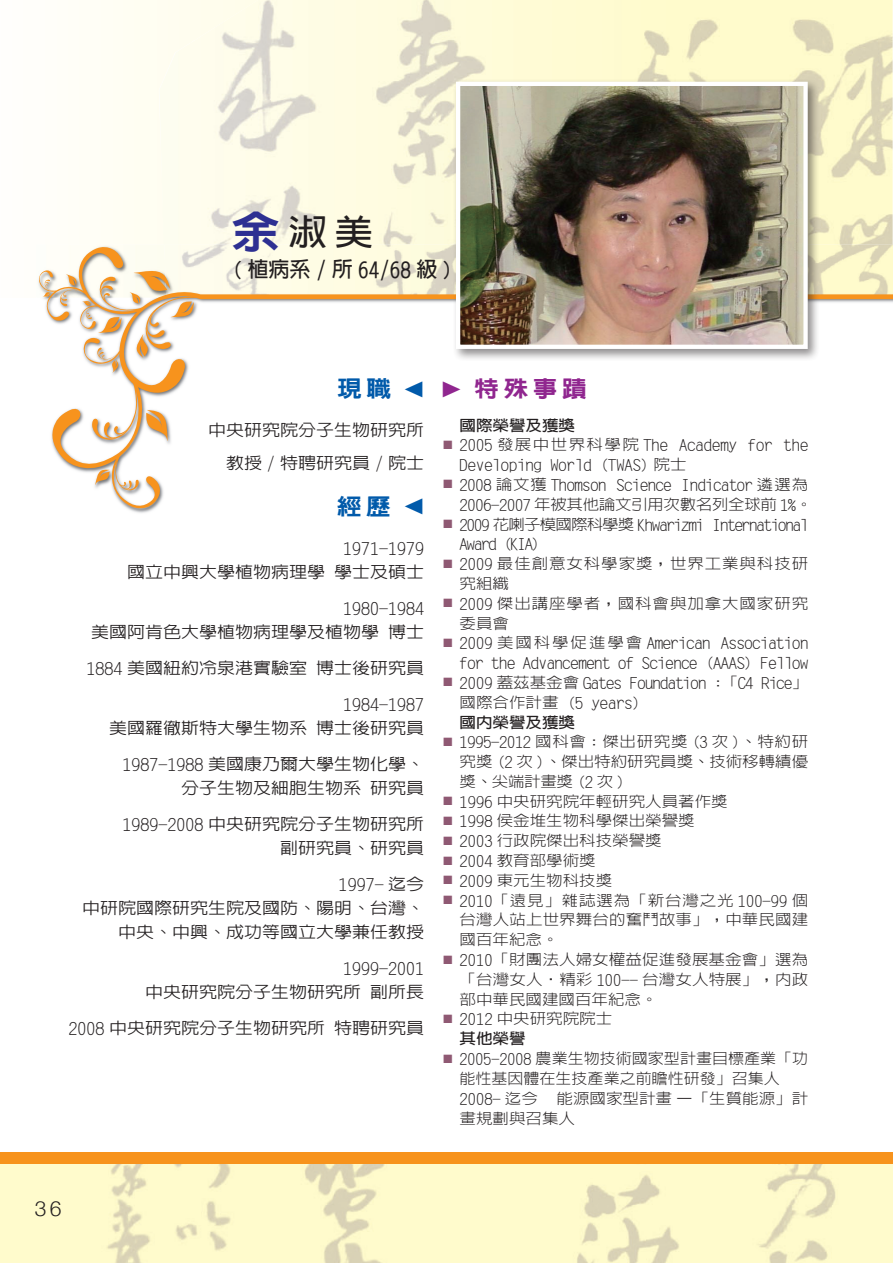
<style>
.page{position:relative;width:893px;height:1263px;background:#fff}
.page>*{position:absolute;margin:0;border:0;box-sizing:border-box;transform-origin:0 0}
.t1{font:700 35.25px "Lin Gothic";color:#231f20;scale:1.1 1}
.t2{font:800 22.5px "Lin Gothic";letter-spacing:.18em;color:#90268f;scale:1.1 1}
.t3{font:800 22.5px "Lin Gothic";color:#015aaa;scale:1.1 1}
.t4{font:700 21.15px "Lin Gothic";color:#231f20}
.t5{font:300 21px "Helvetica Neue";color:#231f20}
.t6{font:700 18px/39.6px "Arial";color:#8f5973}
.t7{font:500 16.2px/24px "Lin Gothic";color:#231f20;text-align:right;scale:1.11 1}
.t8{font:300 14.85px/19.8px "Lin Gothic";letter-spacing:-.02em;color:#231f20;scale:1.11 1}
.t9{font:300 14.85px/19.8px "Lin Gothic";color:#231f20;scale:1.11 1}
.t10{font:300 14.85px/19.8px "Lin Gothic";color:#231f20;scale:1.08 1}
.t11{font:700 14.85px "Lin Gothic";color:#231f20;scale:1.11 1}
.s1{font-weight:800;font-size:43.95px;color:#2e3092}
.s2{color:#015aaa}
.s3{font-family:"Arial";font-weight:400;color:#015aaa}
.s4{font-family:"Arial";font-weight:400}
</style>
<div class="page">
<div style="left:0;top:1159px;width:893px;height:104px;background:#fffbcc"></div>
<img style="left:159px;top:0;width:734px;height:245px">
<img style="left:107px;top:1164px;width:729px;height:99px">
<div style="left:0;top:1153px;width:893px;height:11px;background:#f7931d"></div>
<svg style="left:37px;top:246px;width:856px;height:265px"></svg>
<svg style="left:42px;top:292px;width:8px;height:5px"></svg>
<svg style="left:112px;top:360px;width:7px;height:13px"></svg>
<svg style="left:65px;top:274px;width:12px;height:12px"></svg>
<svg style="left:97px;top:316px;width:25px;height:17px"></svg>
<svg style="left:82px;top:300px;width:9px;height:6px"></svg>
<svg style="left:135px;top:333px;width:13px;height:25px"></svg>
<svg style="left:129px;top:268px;width:65px;height:50px"></svg>
<div style="left:452px;top:78px;width:368px;height:283px;background:#231f20;opacity:.5"></div>
<img style="left:461px;top:87px;width:342px;height:257px">
<div style="left:456px;top:82px;width:352px;height:267px;border:4px solid #fff"></div>
<h1 class="t1" style="left:232px;top:214px;width:130px"><span class="s1">余</span>淑美</h1>
<h3 class="t4" style="left:232px;top:259px;width:223px">( 植病系 / 所 64/68 級 )</h3>
<h2 class="t2" style="left:337px;top:377px;width:229px"><span class="s2">現職</span> <span class="s3">◄</span> <span class="s4">►</span> 特殊事蹟</h2>
<p class="t7" style="left:208px;top:413px;width:196px;line-height:33px">中央研究院分子生物研究所教授 / 特聘研究員 / 院士</p>
<p class="t11" style="left:460px;top:418px;width:106px">國際榮譽及獲獎</p>
<p class="t8" style="left:460px;top:435px;width:319px">2005 發展中世界科學院 The Academy for the<br>Developing World (TWAS) 院士<br>2008 論文獲 Thomson Science Indicator 遴選為<br>2006-2007 年被其他論文引用次數名列全球前 1%。<br>2009 花喇子模國際科學獎 Khwarizmi International<br>Award (KIA)<br>2009 最佳創意女科學家獎，世界工業與科技研究組織<br>2009 傑出講座學者，國科會與加拿大國家研究委員會<br>2009 美國科學促進學會 American Association for the Advancement of Science (AAAS) Fellow<br>2009 蓋茲基金會 Gates Foundation :「C4 Rice」國際合作計畫 (5 years)</p>
<p class="t11" style="left:460px;top:715px;width:106px">國內榮譽及獲獎</p>
<p class="t9" style="left:460px;top:732px;width:316px">1995-2012 國科會 : 傑出研究獎 (3 次 )、特約研究獎 (2 次 )、傑出特約研究員獎、技術移轉績優獎、尖端計畫獎 (2 次 )<br>1996 中央研究院年輕研究人員著作獎<br>1998 侯金堆生物科學傑出榮譽獎<br>2003 行政院傑出科技榮譽獎<br>2004 教育部學術獎<br>2009 東元生物科技獎<br>2010「遠見」雜誌選為「新台灣之光 100-99 個台灣人站上世界舞台的奮鬥故事」，中華民國建國百年紀念。<br>2010「財團法人婦女權益促進發展基金會」選為「台灣女人·精彩 100-- 台灣女人特展」，內政部中華民國建國百年紀念。<br>2012 中央研究院院士</p>
<p class="t11" style="left:460px;top:1031px;width:61px">其他榮譽</p>
<p class="t10" style="left:460px;top:1049px;width:324px">2005-2008 農業生物技術國家型計畫目標產業「功能性基因體在生技產業之前瞻性研發」召集人<br>2008- 迄今</p>
<p class="t6" style="left:443px;top:423px;width:12px">■</p>
<p class="t6" style="left:443px;top:463px;width:12px">■ ■</p>
<p class="t6" style="left:443px;top:542px;width:12px;text-align:justify">■ ■ ■ ■</p>
<h2 class="t3" style="left:337px;top:495px;width:82px">經歷 <span class="s4">◄</span></h2>
<p class="t7" style="left:127px;top:536px;width:269px">1971-1979<br>國立中興大學植物病理學 學士及碩士</p>
<p class="t7" style="left:91px;top:596px;width:302px">1980-1984<br>美國阿肯色大學植物病理學及植物學 博士</p>
<p class="t7" style="left:87px;top:655px;width:306px">1884 美國紐約冷泉港實驗室 博士後研究員</p>
<p class="t7" style="left:109px;top:691px;width:285px">1984-1987<br>美國羅徹斯特大學生物系 博士後研究員</p>
<p class="t7" style="left:123px;top:751px;width:273px">1987-1988 美國康乃爾大學生物化學、分子生物及細胞生物系 研究員</p>
<p class="t7" style="left:123px;top:811px;width:273px">1989-2008 中央研究院分子生物研究所副研究員、研究員</p>
<p class="t7" style="left:82px;top:871px;width:310px">1997- 迄今<br>中研院國際研究生院及國防、陽明、台灣、中央、中興、成功等國立大學兼任教授</p>
<p class="t7" style="left:145px;top:955px;width:253px">1999-2001<br>中央研究院分子生物研究所 副所長</p>
<p class="t7" style="left:69px;top:1015px;width:322px">2008 中央研究院分子生物研究所 特聘研究員</p>
<p class="t6" style="left:443px;top:720px;width:12px">■</p>
<p class="t6" style="left:443px;top:790px;width:12px;line-height:19.8px;text-align:justify">■ ■ ■ ■ ■ ■</p>
<p class="t6" style="left:443px;top:938px;width:12px">■</p>
<p class="t6" style="left:443px;top:997px;width:12px">■ ■</p>
<p class="t9" style="left:460px;top:1088px;width:316px;text-indent:97px">能源國家型計畫 –「生質能源」計畫規劃與召集人</p>
<h3 class="t5" style="left:35px;top:1196px;width:28px">36</h3>
</div>
